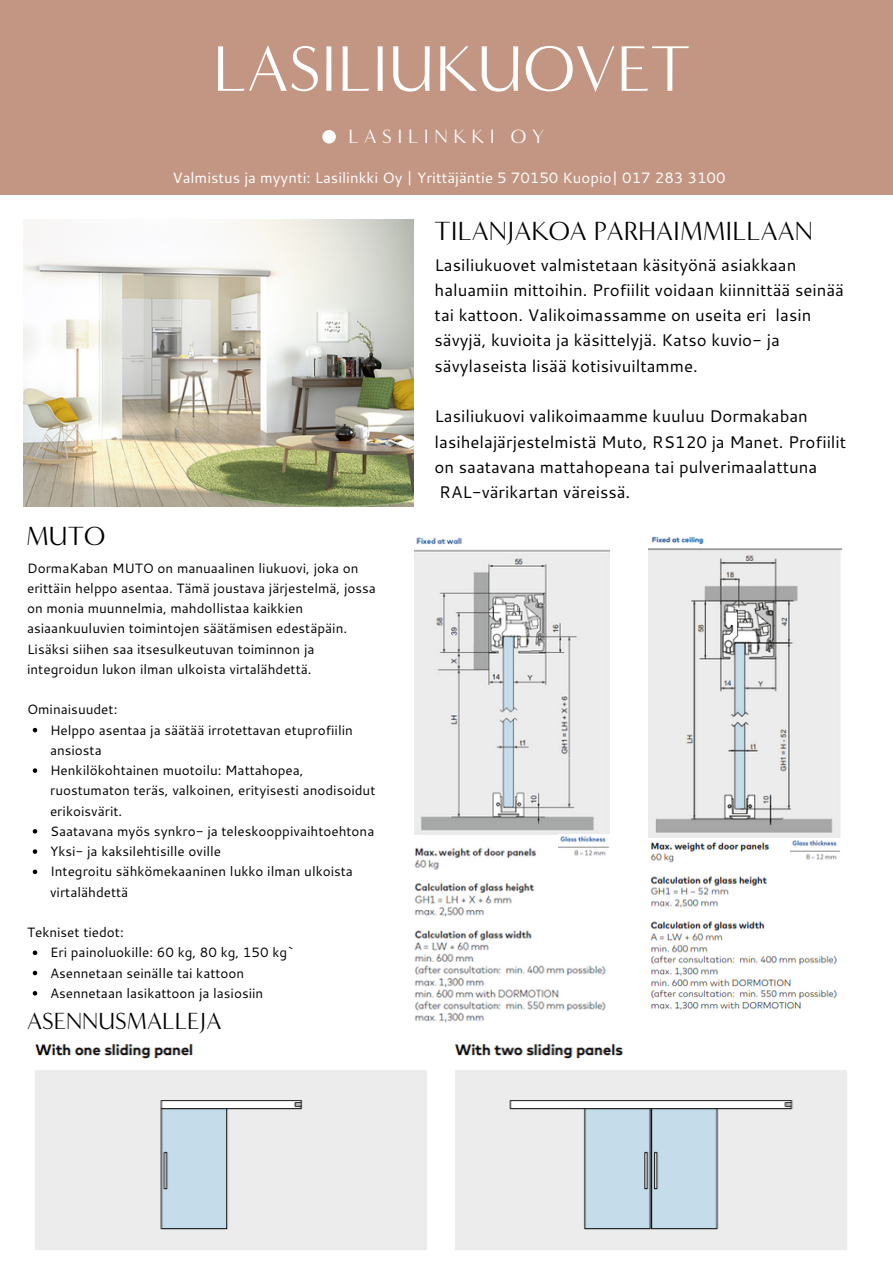
<style>
.page{position:relative;width:893px;height:1264px;background:#fff}
.page>*{position:absolute;margin:0;border:0;box-sizing:border-box;transform-origin:0 0}
.t1{font:66px "Minerva Modern";color:#fff}
.t2{font:27px "Minerva Modern";color:#000}
.t3{font:24px "Minerva Modern";color:#000}
.t4{font:19.8px "Minerva Modern";letter-spacing:.28em;color:#fff}
.t5{font:16.8px/25.2px "Cantarell";color:#000}
.t6{font:15px "Cantarell";color:#fff}
.t7{font:13.5px/20.2px "Cantarell";color:#000}
</style>
<div class="page">
<div style="left:0;top:0;width:892px;height:195px;background:#c29683"></div>
<div style="left:322px;top:130px;width:14px;height:13px;background:#fff;border-radius:50%"></div>
<img style="left:24px;top:220px;width:390px;height:286px">
<img style="left:35px;top:1044px;width:812px;height:206px">
<img style="left:414px;top:537px;width:195px;height:297px">
<img style="left:414px;top:847px;width:192px;height:176px">
<img style="left:558px;top:836px;width:51px;height:24px">
<img style="left:648px;top:536px;width:193px;height:474px">
<svg style="left:33px;top:728px;width:4px;height:4px"></svg>
<svg style="left:33px;top:768px;width:4px;height:4px"></svg>
<svg style="left:33px;top:829px;width:4px;height:4px"></svg>
<svg style="left:33px;top:849px;width:4px;height:4px"></svg>
<svg style="left:33px;top:869px;width:4px;height:5px"></svg>
<svg style="left:33px;top:950px;width:4px;height:5px"></svg>
<svg style="left:33px;top:970px;width:4px;height:5px"></svg>
<svg style="left:33px;top:991px;width:4px;height:4px"></svg>
<img style="left:790px;top:838px;width:50px;height:26px">
<h1 class="t1" style="left:213px;top:29px;width:478px">LASILIUKUOVET</h1>
<h3 class="t4" style="left:348px;top:125px;width:197px">LASILINKKI OY</h3>
<p class="t6" style="left:172px;top:168px;width:554px">Valmistus ja myynti: Lasilinkki Oy | Yrittäjäntie 5 70150 Kuopio| 017 283 3100</p>
<h2 class="t2" style="left:434px;top:215px;width:379px">TILANJAKOA PARHAIMMILLAAN</h2>
<h2 class="t2" style="left:26px;top:519px;width:80px">MUTO</h2>
<p class="t7" style="left:27px;top:557px;width:350px">DormaKaban MUTO on manuaalinen liukuovi, joka on erittäin helppo asentaa. Tämä joustava järjestelmä, jossa on monia muunnelmia, mahdollistaa kaikkien asiaankuuluvien toimintojen säätämisen edestäpäin.<br>Lisäksi siihen saa itsesulkeutuvan toiminnon ja integroidun lukon ilman ulkoista virtalähdettä.</p>
<p class="t7" style="left:27px;top:699px;width:92px">Ominaisuudet:</p>
<p class="t7" style="left:50px;top:719px;width:327px">Helppo asentaa ja säätää irrotettavan etuprofiilin ansiosta<br>Henkilökohtainen muotoilu: Mattahopea, ruostumaton teräs, valkoinen, erityisesti anodisoidut erikoisvärit.<br>Saatavana myös synkro- ja teleskooppivaihtoehtona Yksi- ja kaksilehtisille oville<br>Integroitu sähkömekaaninen lukko ilman ulkoista virtalähdettä</p>
<p class="t7" style="left:27px;top:921px;width:98px">Tekniset tiedot:</p>
<p class="t7" style="left:50px;top:941px;width:246px">Eri painoluokille: 60 kg, 80 kg, 150 kg`<br>Asennetaan seinälle tai kattoon<br>Asennetaan lasikattoon ja lasiosiin</p>
<h3 class="t3" style="left:27px;top:1006px;width:196px">ASENNUSMALLEJA</h3>
<p class="t5" style="left:434px;top:251px;width:411px">Lasiliukuovet valmistetaan käsityönä asiakkaan haluamiin mittoihin. Profiilit voidaan kiinnittää seinää tai kattoon. Valikoimassamme on useita eri lasin sävyjä, kuvioita ja käsittelyjä. Katso kuvio- ja sävylaseista lisää kotisivuiltamme.</p>
<p class="t5" style="left:434px;top:403px;width:413px">Lasiliukuovi valikoimaamme kuuluu Dormakaban lasihelajärjestelmistä Muto, RS120 ja Manet. Profiilit on saatavana mattahopeana tai pulverimaalattuna RAL-värikartan väreissä.</p>
</div>
